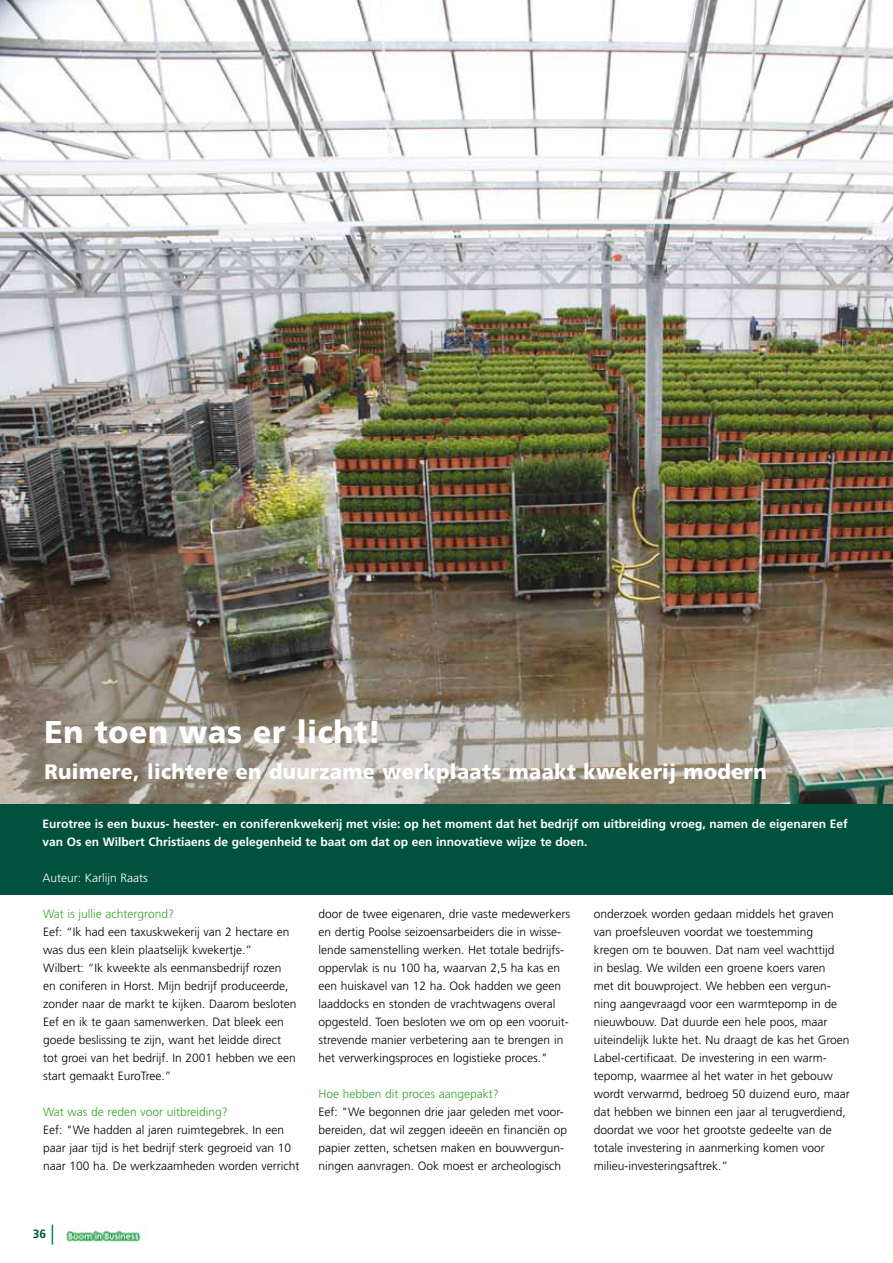
<style>
.page{position:relative;width:893px;height:1263px;background:#fff}
.page>*{position:absolute;margin:0;border:0;box-sizing:border-box;transform-origin:0 0}
.t1{font:900 31.5px "Frutiger";letter-spacing:.02em;color:#fff;scale:.95 1}
.t2{font:900 21px "Frutiger";letter-spacing:.02em;color:#fff;scale:.95 1}
.t3{font:300 12px/18px "Frutiger";color:#000}
.t4{font:700 12px/18px "Frutiger";color:#fff}
.t5{font:300 12px "Frutiger";color:#35a32c}
.t6{font:300 12px "Frutiger";color:#fff}
.t7{font:700 12px "Frutiger";color:#00523c}
</style>
<div class="page">
<svg style="left:52px;top:1225px;width:1px;height:19px"></svg>
<img style="left:66px;top:1229px;width:75px;height:15px">
<img style="left:0;top:0;width:893px;height:804px">
<div style="left:0;top:804px;width:893px;height:91px;background:#00523c"></div>
<h1 class="t1" style="left:45px;top:712px;width:356px">En toen was er licht!</h1>
<h2 class="t2" style="left:45px;top:759px;width:762px">Ruimere, lichtere en duurzame werkplaats maakt kwekerij modern</h2>
<p class="t4" style="left:42px;top:815px;width:807px">Eurotree is een buxus- heester- en coniferenkwekerij met visie: op het moment dat het bedrijf om uitbreiding vroeg, namen de eigenaren Eef van Os en Wilbert Christiaens de gelegenheid te baat om dat op een innovatieve wijze te doen.</p>
<p class="t6" style="left:42px;top:871px;width:107px">Auteur: Karlijn Raats</p>
<p class="t5" style="left:43px;top:907px;width:133px">Wat is jullie achtergrond?</p>
<p class="t3" style="left:43px;top:923px;width:255px">Eef: “Ik had een taxuskwekerij van 2 hectare en was dus een klein plaatselijk kwekertje.”<br>Wilbert: “Ik kweekte als eenmansbedrijf rozen en coniferen in Horst. Mijn bedrijf produceerde, zonder naar de markt te kijken. Daarom besloten Eef en ik te gaan samenwerken. Dat bleek een goede beslissing te zijn, want het leidde direct tot groei van het bedrijf. In 2001 hebben we een start gemaakt EuroTree.”</p>
<p class="t5" style="left:43px;top:1105px;width:186px">Wat was de reden voor uitbreiding?</p>
<p class="t3" style="left:43px;top:1121px;width:258px">Eef: "We hadden al jaren ruimtegebrek. In een paar jaar tijd is het bedrijf sterk gegroeid van 10 naar 100 ha. De werkzaamheden worden verricht</p>
<p class="t3" style="left:318px;top:905px;width:253px">door de twee eigenaren, drie vaste medewerkers en dertig Poolse seizoensarbeiders die in wisse&shy;lende samenstelling werken. Het totale bedrijfs&shy;oppervlak is nu 100 ha, waarvan 2,5 ha kas en een huiskavel van 12 ha. Ook hadden we geen laaddocks en stonden de vrachtwagens overal opgesteld. Toen besloten we om op een vooruit&shy;strevende manier verbetering aan te brengen in het verwerkingsproces en logistieke proces."</p>
<p class="t5" style="left:318px;top:1087px;width:182px">Hoe hebben dit proces aangepakt?</p>
<p class="t3" style="left:318px;top:1103px;width:250px">Eef: "We begonnen drie jaar geleden met voor&shy;bereiden, dat wil zeggen ideeën en financiën op papier zetten, schetsen maken en bouwvergun&shy;ningen aanvragen. Ook moest er archeologisch</p>
<p class="t7" style="left:33px;top:1227px;width:15px">36</p>
<p class="t3" style="left:594px;top:905px;width:258px">onderzoek worden gedaan middels het graven van proefsleuven voordat we toestemming kregen om te bouwen. Dat nam veel wachttijd<br>in beslag. We wilden een groene koers varen<br>met dit bouwproject. We hebben een vergun&shy;ning aangevraagd voor een warmtepomp in de nieuwbouw. Dat duurde een hele poos, maar uiteindelijk lukte het. Nu draagt de kas het Groen Label-certificaat. De investering in een warm&shy;tepomp, waarmee al het water in het gebouw wordt verwarmd, bedroeg 50 duizend euro, maar dat hebben we binnen een jaar al terugverdiend, doordat we voor het grootste gedeelte van de totale investering in aanmerking komen voor milieu-investeringsaftrek.”</p>
</div>
